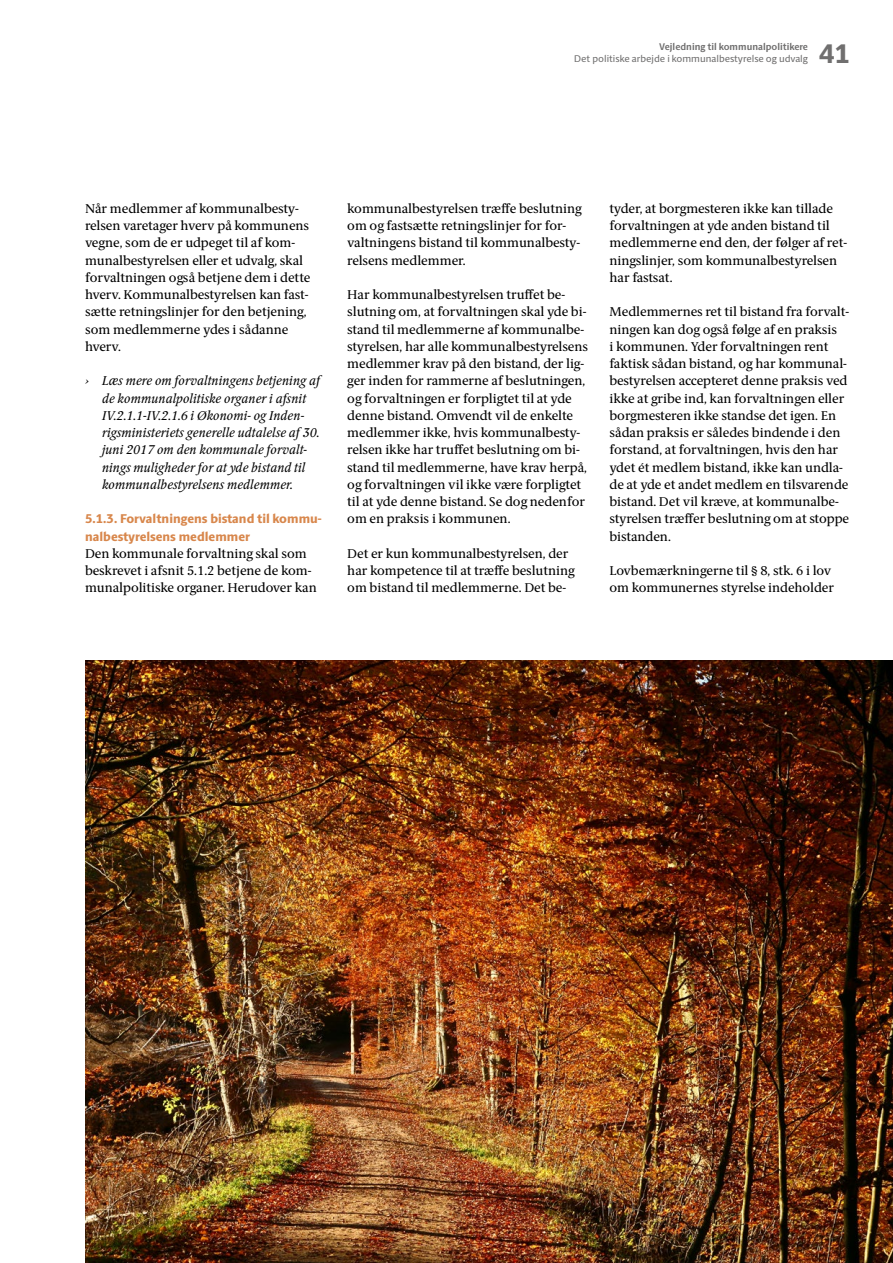
<style>
.page{position:relative;width:893px;height:1263px;background:#fff}
.page>*{position:absolute;margin:0;border:0;box-sizing:border-box;transform-origin:0 0}
.t1{font:800 27px "ID Sans";color:#706f6f}
.Brødtekst_-_SERIF{font:12.75px/17.2px "ID Serif";color:#000}
.Brødtekst_-_SERIF-2{font:italic 12.75px/17.2px "ID Serif";color:#000}
.Brødtekst_-_SERIF-3{font:800 12.75px/17.2px "ID Sans";color:#d8874c}
.t2{font:9.75px "ID Sans";color:#706f6f}
.t3{font:700 9.75px "ID Sans";color:#706f6f}
</style>
<div class="page">
<img style="left:85px;top:661px;width:808px;height:602px">
<p class="t3" style="left:659px;top:41px;width:150px">Vejledning til kommunalpolitikere</p>
<p class="t2" style="left:574px;top:53px;width:235px">Det politiske arbejde i kommunalbestyrelse og udvalg</p>
<h1 class="t1" style="left:819px;top:37px;width:33px">41</h1>
<p class="Brødtekst_-_SERIF" style="left:85px;top:200px;width:227px">Når medlemmer af kommunalbesty&shy;relsen varetager hverv på kommunens vegne, som de er udpeget til af kom&shy;munalbestyrelsen eller et udvalg, skal forvaltningen også betjene dem i dette hverv. Kommunalbestyrelsen kan fast&shy;sætte retningslinjer for den betjening, som medlemmerne ydes i sådanne hverv.</p>
<p class="Brødtekst_-_SERIF-2" style="left:102px;top:372px;width:220px;text-indent:-17px">› Læs mere om forvaltningens betjening af de kommunalpolitiske organer i afsnit IV.2.1.1-IV.2.1.6 i Økonomi- og Inden&shy;rigsministeriets generelle udtalelse af 30. juni 2017 om den kommunale forvalt&shy;nings muligheder for at yde bistand til kommunalbestyrelsens medlemmer.</p>
<p class="Brødtekst_-_SERIF-3" style="left:85px;top:510px;width:238px">5.1.3. Forvaltningens bistand til kommu&shy;nalbestyrelsens medlemmer</p>
<p class="Brødtekst_-_SERIF" style="left:85px;top:545px;width:233px">Den kommunale forvaltning skal som beskrevet i afsnit 5.1.2 betjene de kom&shy;munalpolitiske organer. Herudover kan</p>
<p class="Brødtekst_-_SERIF" style="left:347px;top:200px;width:236px">kommunalbestyrelsen træffe beslutning om og fastsætte retningslinjer for for&shy;valtningens bistand til kommunalbesty&shy;relsens medlemmer.</p>
<p class="Brødtekst_-_SERIF" style="left:347px;top:286px;width:242px">Har kommunalbestyrelsen truffet be&shy;slutning om, at forvaltningen skal yde bi&shy;stand til medlemmerne af kommunalbe&shy;styrelsen, har alle kommunalbestyrelsens medlemmer krav på den bistand, der lig&shy;ger inden for rammerne af beslutningen, og forvaltningen er forpligtet til at yde denne bistand. Omvendt vil de enkelte medlemmer ikke, hvis kommunalbesty&shy;relsen ikke har truffet beslutning om bi&shy;stand til medlemmerne, have krav herpå, og forvaltningen vil ikke være forpligtet til at yde denne bistand. Se dog nedenfor om en praksis i kommunen.</p>
<p class="Brødtekst_-_SERIF" style="left:347px;top:545px;width:229px">Det er kun kommunalbestyrelsen, der har kompetence til at træffe beslutning om bistand til medlemmerne. Det be-</p>
<p class="Brødtekst_-_SERIF" style="left:609px;top:200px;width:239px">tyder, at borgmesteren ikke kan tillade forvaltningen at yde anden bistand til medlemmerne end den, der følger af ret&shy;ningslinjer, som kommunalbestyrelsen har fastsat.</p>
<p class="Brødtekst_-_SERIF" style="left:609px;top:304px;width:241px">Medlemmernes ret til bistand fra forvalt&shy;ningen kan dog også følge af en praksis<br>i kommunen. Yder forvaltningen rent faktisk sådan bistand, og har kommunal&shy;bestyrelsen accepteret denne praksis ved ikke at gribe ind, kan forvaltningen eller borgmesteren ikke standse det igen. En sådan praksis er således bindende i den forstand, at forvaltningen, hvis den har ydet ét medlem bistand, ikke kan undla&shy;de at yde et andet medlem en tilsvarende bistand. Det vil kræve, at kommunalbe&shy;styrelsen træffer beslutning om at stoppe bistanden.</p>
<p class="Brødtekst_-_SERIF" style="left:609px;top:562px;width:226px">Lovbemærkningerne til § 8, stk. 6 i lov om kommunernes styrelse indeholder</p>
</div>
